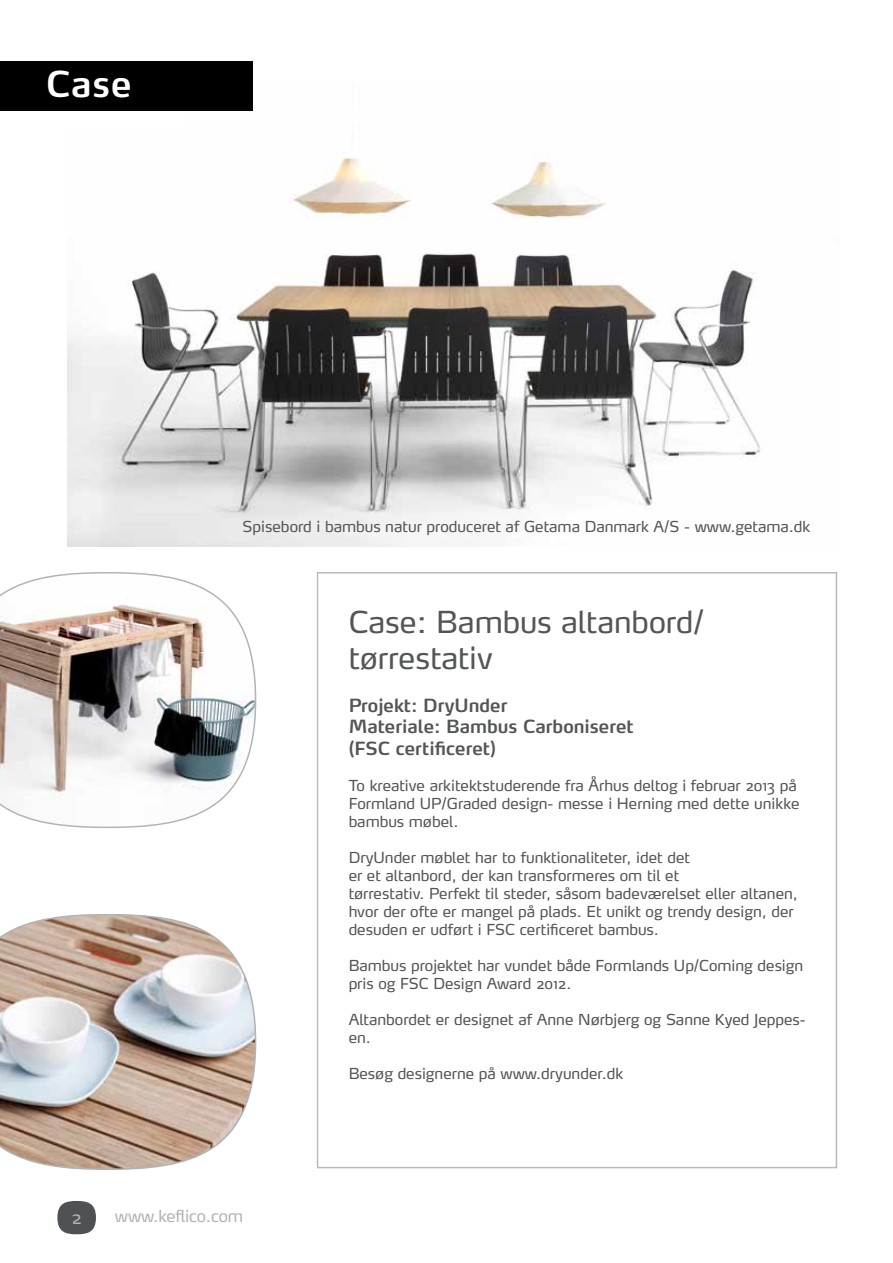
<style>
.page{position:relative;width:893px;height:1263px;background:#fff}
.page>*{position:absolute;margin:0;border:0;box-sizing:border-box;transform-origin:0 0}
.t1{font:600 35.4px "Max";color:#fff}
.t2{font:30px/36px "Max";color:#535557}
.t3{font:600 18px/21.6px "Max";color:#535557}
.t4{font:18px "Max";color:#b1b4b6}
.t5{font:16.35px "Max";letter-spacing:-.015em;color:#b1b4b6}
.t6{font:15px/18px "Max";color:#535557}
</style>
<div class="page">
<div style="left:317px;top:572px;width:520px;height:596px;border:2px solid #b8babc"></div>
<img style="left:67px;top:150px;width:693px;height:397px">
<div style="left:0;top:61px;width:253px;height:50px;background:#000001"></div>
<svg style="left:0;top:914px;width:256px;height:256px;background:#c6b8b0"></svg>
<svg style="left:0;top:572px;width:256px;height:256px"></svg>
<div style="left:57px;top:1201px;width:39px;height:33px;background:#4e5254;border-radius:50%"></div>
<h1 class="t1" style="left:46px;top:62px;width:87px">Case</h1>
<p class="t6" style="left:243px;top:518px;width:569px">Spisebord i bambus natur produceret af Getama Danmark A/S - www.getama.dk</p>
<h2 class="t2" style="left:349px;top:604px;width:357px">Case: Bambus altanbord/ tørrestativ</h2>
<p class="t3" style="left:349px;top:694px;width:286px">Projekt: DryUnder<br>Materiale: Bambus Carboniseret (FSC certificeret)</p>
<p class="t6" style="left:349px;top:776px;width:452px">To kreative arkitektstuderende fra Århus deltog i februar 2013 på<br>Formland UP/Graded design- messe i Herning med dette unikke bambus møbel.</p>
<p class="t6" style="left:349px;top:848px;width:451px">DryUnder møblet har to funktionaliteter, idet det<br>er et altanbord, der kan transformeres om til et<br>tørrestativ. Perfekt til steder, såsom badeværelset eller altanen, hvor der ofte er mangel på plads. Et unikt og trendy design, der desuden er udført i FSC certificeret bambus.</p>
<p class="t6" style="left:349px;top:956px;width:456px">Bambus projektet har vundet både Formlands Up/Coming design pris og FSC Design Award 2012.</p>
<p class="t6" style="left:349px;top:1010px;width:459px">Altanbordet er designet af Anne Nørbjerg og Sanne Kyed Jeppes&shy;en.</p>
<p class="t6" style="left:349px;top:1064px;width:276px">Besøg designerne på www.dryunder.dk</p>
<p class="t4" style="left:72px;top:1206px;width:12px">2</p>
<p class="t5" style="left:115px;top:1206px;width:130px">www.keflico.com</p>
</div>
